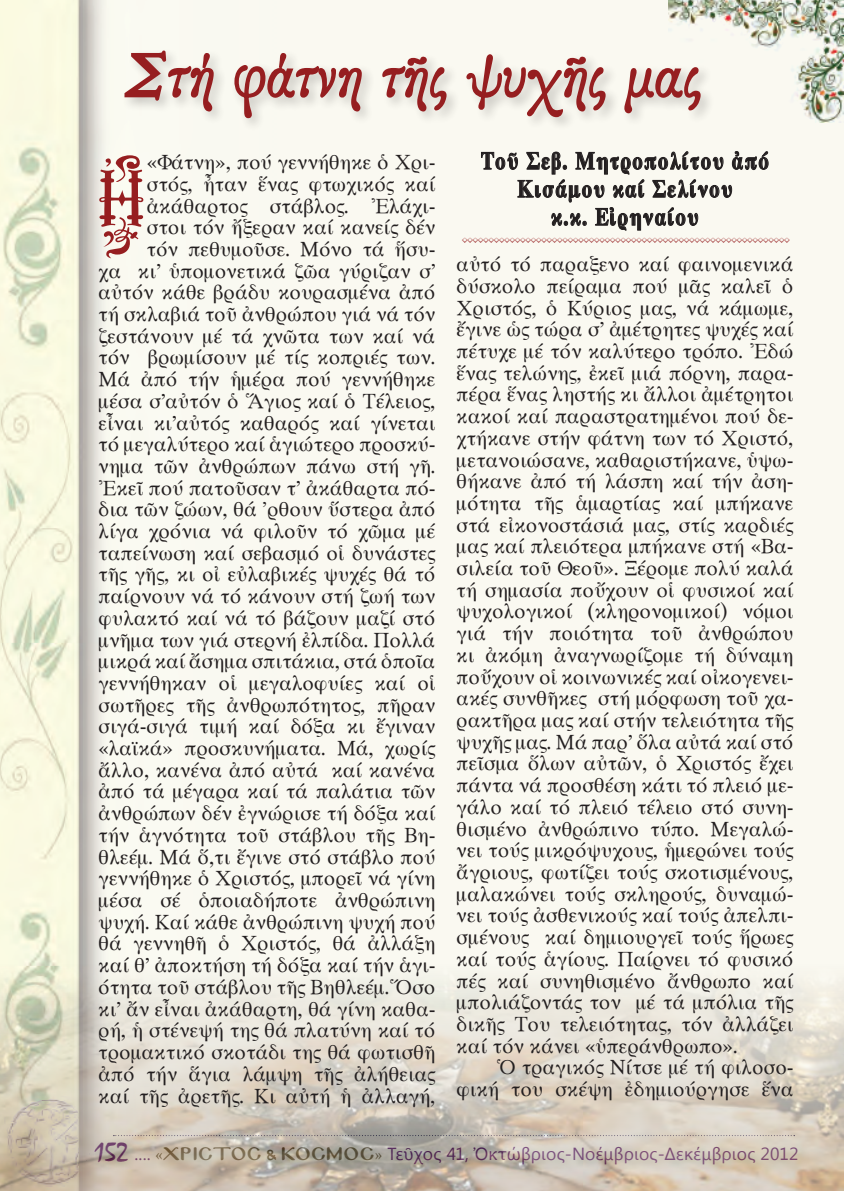
<style>
.page{position:relative;width:844px;height:1191px;background:#fff}
.page>*{position:absolute;margin:0;border:0;box-sizing:border-box;transform-origin:0 0}
.t1{font:105px "Mg Konstantinos UC Normal";color:#961e20}
.t2{font:63px "GFS Baskerville";color:#961e20}
.t3{font:25.2px/28px "SK Old Times Pol Uni W Bold";letter-spacing:.04em;color:#231f20;text-align:center;scale:.83 1}
.t4{font:21px/21.7px "SK Old Times Pol Uni W";color:#231f20;text-align:right}
.t5{font:17.5px "Segoe UI";letter-spacing:.01em;color:#4c0b61}
.s1{font-family:"Mistral";font-size:28px}
.s2{font-family:"Minion Pro"}
.s3{font-family:"Minion Pro";color:#575034}
.s4{font-family:"Mg Byzantine UC Pol Normal";font-size:15.75px;color:#575034}
</style>
<div class="page">
<img style="left:0;top:0;width:843px;height:963px">
<div style="left:120px;top:47px;width:594px;height:85px;background:#231f20;opacity:.25"></div>
<svg style="left:124px;top:51px;width:90px;height:76px"></svg>
<svg style="left:233px;top:52px;width:129px;height:75px"></svg>
<svg style="left:381px;top:56px;width:66px;height:71px"></svg>
<svg style="left:465px;top:53px;width:141px;height:74px"></svg>
<svg style="left:623px;top:66px;width:78px;height:61px"></svg>
<img style="left:0;top:963px;width:843px;height:228px">
<svg style="left:480px;top:151px;width:288px;height:80px"></svg>
<svg style="left:461px;top:237px;width:328px;height:6px"></svg>
<img style="left:668px;top:0;width:176px;height:123px">
<h2 class="t2" style="left:124px;top:42px;width:579px">Στή φάτνη τῆς ψυχῆς μας</h2>
<p class="t4" style="left:99px;top:151px;width:338px">«Φάτνη», πού γεννήθηκε ὁ Χρι&shy;στός, ἦταν ἕνας φτωχικός καί ἀκάθαρτος στάβλος. Ἐλάχι-<br>στοι τόν ἤξεραν καί κανείς δέν<br>τόν πεθυμοῦσε. Μόνο τά ἥσυ-<br>χα κι’ ὑπομονετικά ζῶα γύριζαν σ’ αὐτόν κάθε βράδυ κουρασμένα ἀπό τή σκλαβιά τοῦ ἀνθρώπου γιά νά τόν ζεστάνουν μέ τά χνῶτα των καί νά τόν βρωμίσουν μέ τίς κοπριές των.<br>Μά ἀπό τήν ἡμέρα πού γεννήθηκε μέσα σ’αὐτόν ὁ Ἅγιος καί ὁ Τέλειος, εἶναι κι’αὐτός καθαρός καί γίνεται τό μεγαλύτερο καί ἁγιώτερο προσκύ&shy;νημα τῶν ἀνθρώπων πάνω στή γῆ.<br>Ἐκεῖ πού πατοῦσαν τ’ ἀκάθαρτα πό&shy;δια τῶν ζώων, θά 'ρθουν ὕστερα ἀπό λίγα χρόνια νά φιλοῦν τό χῶμα μέ ταπείνωση καί σεβασμό οἱ δυνάστες τῆς γῆς, κι οἰ εὐλαβικές ψυχές θά τό παίρνουν νά τό κάνουν στή ζωή των φυλακτό καί νά τό βάζουν μαζί στό μνῆμα των γιά στερνή ἐλπίδα. Πολλά μικρά καί ἄσημα σπιτάκια, στά ὁποῖα γεννήθηκαν οἱ μεγαλοφυίες καί οἱ σωτῆρες τῆς ἀνθρωπότητος, πῆραν σιγά-σιγά τιμή καί δόξα κι ἔγιναν «λαϊκά» προσκυνήματα. Μά, χωρίς ἄλλο, κανένα ἀπό αὐτά καί κανένα ἀπό τά μέγαρα καί τά παλάτια τῶν ἀνθρώπων δέν ἐγνώρισε τή δόξα καί τήν ἁγνότητα τοῦ στάβλου τῆς Βη&shy;θλεέμ. Μά ὅ,τι ἔγινε στό στάβλο πού γεννήθηκε ὁ Χριστός, μπορεῖ νά γίνη μέσα σέ ὁποιαδήποτε ἀνθρώπινη ψυχή. Καί κάθε ἀνθρώπινη ψυχή πού θά γεννηθῆ ὁ Χριστός, θά ἀλλάξη καί θ’ ἀποκτήση τή δόξα καί τήν ἁγι&shy;ότητα τοῦ στάβλου τῆς Βηθλεέμ.Ὅσο κι’ ἄν εἶναι ἀκάθαρτη, θά γίνη καθα&shy;ρή, ἡ στένεψή της θά πλατύνη καί τό τρομακτικό σκοτάδι της θά φωτισθῆ ἀπό τήν ἅγια λάμψη τῆς ἀλήθειας καί τῆς ἀρετῆς. Κι αὐτή ἡ ἀλλαγή,</p>
<p class="t3" style="left:481px;top:146px;width:349px">Τοῦ Σεβ. Μητροπολίτου ἀπό<br>Κισάμου καί Σελίνου</p>
<h1 class="t1" style="left:99px;top:154px;width:50px">Η</h1>
<p class="t3" style="left:551px;top:202px;width:180px">κ.κ. Εἰρηναίου</p>
<p class="t4" style="left:457px;top:253px;width:338px;text-align:justify">αὐτό τό παραξενο καί φαινομενικά δύσκολο πείραμα πού μᾶς καλεῖ ὁ Χριστός, ὁ Κύριος μας, νά κάμωμε, ἔγινε ὡς τώρα σ’ ἀμέτρητες ψυχές καί πέτυχε μέ τόν καλύτερο τρόπο. Ἐδώ ἕνας τελώνης, ἐκεῖ μιά πόρνη, παρα&shy;πέρα ἕνας ληστής κι ἄλλοι ἀμέτρητοι κακοί καί παραστρατημένοι πού δε&shy;χτήκανε στήν φάτνη των τό Χριστό, μετανοιώσανε, καθαριστήκανε, ὑψω&shy;θήκανε ἀπό τή λάσπη καί τήν ἀση&shy;μότητα τῆς ἁμαρτίας καί μπήκανε στά εἰκονοστάσιά μας, στίς καρδιές μας καί πλειότερα μπήκανε στή «Βα&shy;σιλεία τοῦ Θεοῦ». Ξέρομε πολύ καλά τή σημασία ποὔχουν οἱ φυσικοί καί ψυχολογικοί (κληρονομικοί) νόμοι γιά τήν ποιότητα τοῦ ἀνθρώπου κι ἀκόμη ἀναγνωρίζομε τή δύναμη ποὔχουν οἱ κοινωνικές καί οἰκογενει&shy;ακές συνθῆκες στή μόρφωση τοῦ χα&shy;ρακτῆρα μας καί στήν τελειότητα τῆς ψυχῆς μας. Μά παρ’ ὅλα αὐτά καί στό πεῖσμα ὅλων αὐτῶν, ὁ Χριστός ἔχει πάντα νά προσθέση κάτι τό πλειό με&shy;γάλο καί τό πλειό τέλειο στό συνη&shy;θισμένο ἀνθρώπινο τύπο. Μεγαλώ&shy;νει τούς μικρόψυχους, ἡμερώνει τούς ἄγριους, φωτίζει τούς σκοτισμένους, μαλακώνει τούς σκληρούς, δυναμώ&shy;νει τούς ἀσθενικούς καί τούς ἀπελπι&shy;σμένους καί δημιουργεῖ τούς ἥρωες καί τούς ἁγίους. Παίρνει τό φυσικό πές καί συνηθισμένο ἄνθρωπο καί μπολιάζοντάς τον μέ τά μπόλια τῆς δικῆς Του τελειότητας, τόν ἀλλάζει καί τόν κάνει «ὑπεράνθρωπο».</p>
<p class="t4" style="left:457px;top:1056px;width:338px">Ὁ τραγικός Νίτσε μέ τή φιλοσο&shy;φική του σκέψη ἐδημιούργησε ἕνα</p>
<p class="t5" style="left:94px;top:1141px;width:705px"><span class="s1">152</span> <span class="s2">....</span> <span class="s3">«</span><span class="s4">ΧΡΙΣΤΟΣ &amp; ΚΟΣΜΟΣ</span><span class="s3">»</span> Τεῦχος 41, Ὀκτώβριος-Νοέμβριος-Δεκέμβριος 2012</p>
</div>
